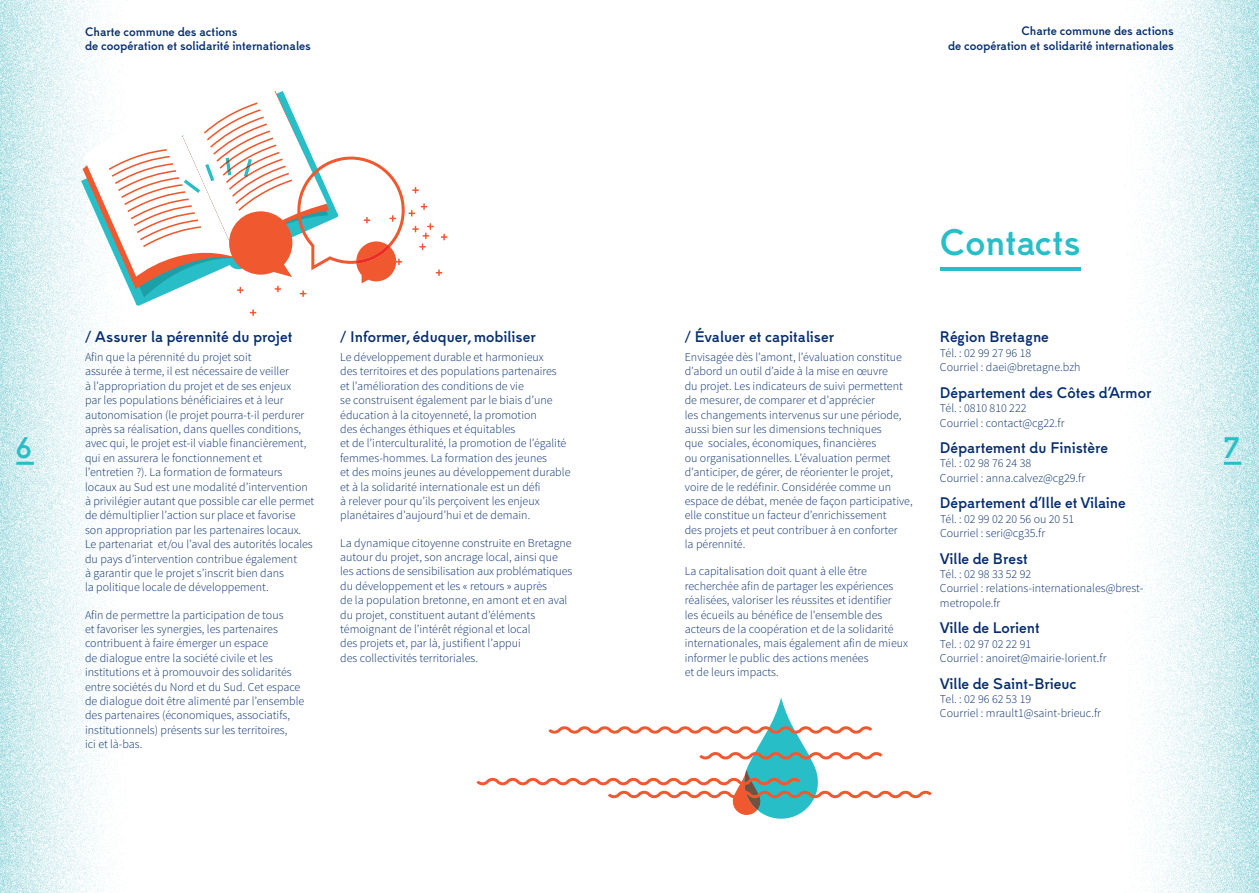
<style>
.page{position:relative;width:1259px;height:893px;background:#fff}
.page>*{position:absolute;margin:0;border:0;box-sizing:border-box;transform-origin:0 0}
.t1{font:600 36px "Superspitze Grotesk";color:#28bec7}
.t2{font:600 30px "Superspitze Grotesk";color:#28bec7}
.t3{font:600 15px "Superspitze Grotesk";color:#052d6f}
.t4{font:300 12px/14.4px "Source Sans Pro";color:#052d6f}
.t5{font:600 12px/14.4px "Superspitze Grotesk";color:#052d6f}
</style>
<div class="page">
<img style="left:0;top:0;width:448px;height:893px">
<img style="left:931px;top:0;width:328px;height:893px">
<hr style="left:16px;top:462px;width:18px;height:3px;background:#28bec7">
<hr style="left:1224px;top:462px;width:17px;height:3px;background:#28bec7">
<hr style="left:940px;top:268px;width:140px;height:3px;background:#28bec7">
<svg style="left:81px;top:75px;width:366px;height:241px"></svg>
<svg style="left:476px;top:697px;width:455px;height:122px"></svg>
<p class="t5" style="left:85px;top:25px;width:227px">Charte commune des actions<br>de coopération et solidarité internationales</p>
<p class="t5" style="left:948px;top:25px;width:227px;text-align:right">Charte commune des actions<br>de coopération et solidarité internationales</p>
<h1 class="t1" style="left:940px;top:221px;width:142px">Contacts</h1>
<p class="t3" style="left:685px;top:328px;width:151px">/ Évaluer et capitaliser</p>
<p class="t4" style="left:685px;top:350px;width:229px">Envisagée dès l’amont, l’évaluation constitue d’abord un outil d’aide à la mise en œuvre<br>du projet. Les indicateurs de suivi permettent de mesurer, de comparer et d’apprécier<br>les changements intervenus sur une période, aussi bien sur les dimensions techniques<br>que sociales, économiques, financières<br>ou organisationnelles. L’évaluation permet d’anticiper, de gérer, de réorienter le projet, voire de le redéfinir. Considérée comme un espace de débat, menée de façon participative, elle constitue un facteur d’enrichissement<br>des projets et peut contribuer à en conforter<br>la pérennité.</p>
<p class="t4" style="left:685px;top:564px;width:225px">La capitalisation doit quant à elle être recherchée afin de partager les expériences réalisées, valoriser les réussites et identifier les écueils au bénéfice de l’ensemble des acteurs de la coopération et de la solidarité internationales, mais également afin de mieux informer le public des actions menées<br>et de leurs impacts.</p>
<p class="t3" style="left:340px;top:328px;width:197px">/ Informer, éduquer, mobiliser</p>
<p class="t4" style="left:340px;top:350px;width:232px">Le développement durable et harmonieux<br>des territoires et des populations partenaires<br>et l’amélioration des conditions de vie<br>se construisent également par le biais d’une éducation à la citoyenneté, la promotion<br>des échanges éthiques et équitables<br>et de l’interculturalité, la promotion de l’égalité femmes-hommes. La formation des jeunes<br>et des moins jeunes au développement durable et à la solidarité internationale est un défi<br>à relever pour qu’ils perçoivent les enjeux planétaires d’aujourd’hui et de demain.</p>
<p class="t4" style="left:340px;top:535px;width:233px">La dynamique citoyenne construite en Bretagne autour du projet, son ancrage local, ainsi que les actions de sensibilisation aux problématiques du développement et les « retours » auprès<br>de la population bretonne, en amont et en aval du projet, constituent autant d’éléments témoignant de l’intérêt régional et local<br>des projets et, par là, justifient l’appui<br>des collectivités territoriales.</p>
<p class="t3" style="left:85px;top:328px;width:209px">/ Assurer la pérennité du projet</p>
<p class="t4" style="left:85px;top:350px;width:231px">Afin que la pérennité du projet soit<br>assurée à terme, il est nécessaire de veiller<br>à l’appropriation du projet et de ses enjeux<br>par les populations bénéficiaires et à leur autonomisation (le projet pourra-t-il perdurer après sa réalisation, dans quelles conditions, avec qui, le projet est-il viable financièrement, qui en assurera le fonctionnement et<br>l’entretien ?). La formation de formateurs locaux au Sud est une modalité d’intervention à privilégier autant que possible car elle permet de démultiplier l’action sur place et favorise son appropriation par les partenaires locaux.<br>Le partenariat et/ou l’aval des autorités locales du pays d’intervention contribue également<br>à garantir que le projet s’inscrit bien dans<br>la politique locale de développement.</p>
<p class="t4" style="left:85px;top:607px;width:221px">Afin de permettre la participation de tous<br>et favoriser les synergies, les partenaires contribuent à faire émerger un espace<br>de dialogue entre la société civile et les institutions et à promouvoir des solidarités entre sociétés du Nord et du Sud. Cet espace de dialogue doit être alimenté par l’ensemble des partenaires (économiques, associatifs, institutionnels) présents sur les territoires,<br>ici et là-bas.</p>
<p class="t3" style="left:940px;top:328px;width:110px">Région Bretagne</p>
<p class="t4" style="left:940px;top:346px;width:142px">Tél. : 02 99 27 96 18<br>Courriel : daei@bretagne.bzh</p>
<p class="t3" style="left:940px;top:383px;width:213px">Département des Côtes d’Armor</p>
<p class="t4" style="left:940px;top:401px;width:126px">Tél. : 0810 810 222<br>Courriel : contact@cg22.fr</p>
<p class="t3" style="left:940px;top:439px;width:170px">Département du Finistère</p>
<p class="t4" style="left:940px;top:456px;width:147px">Tél. : 02 98 76 24 38<br>Courriel : anna.calvez@cg29.fr</p>
<p class="t3" style="left:940px;top:494px;width:187px">Département d’Ille et Vilaine</p>
<p class="t4" style="left:940px;top:512px;width:136px">Tél. : 02 99 02 20 56 ou 20 51<br>Courriel : seri@cg35.fr</p>
<p class="t3" style="left:940px;top:549px;width:89px">Ville de Brest</p>
<p class="t4" style="left:940px;top:567px;width:205px">Tél. : 02 98 33 52 92<br>Courriel : relations-internationales@brest&shy;metropole.fr</p>
<p class="t3" style="left:940px;top:619px;width:101px">Ville de Lorient</p>
<p class="t4" style="left:940px;top:637px;width:168px">Tel. : 02 97 02 22 91<br>Courriel : anoiret@mairie-lorient.fr</p>
<p class="t3" style="left:940px;top:674px;width:138px">Ville de Saint-Brieuc</p>
<p class="t4" style="left:940px;top:692px;width:162px">Tel. : 02 96 62 53 19<br>Courriel : mrault1@saint-brieuc.fr</p>
<h2 class="t2" style="left:16px;top:429px;width:17px">6</h2>
<h2 class="t2" style="left:1224px;top:429px;width:16px">7</h2>
</div>
